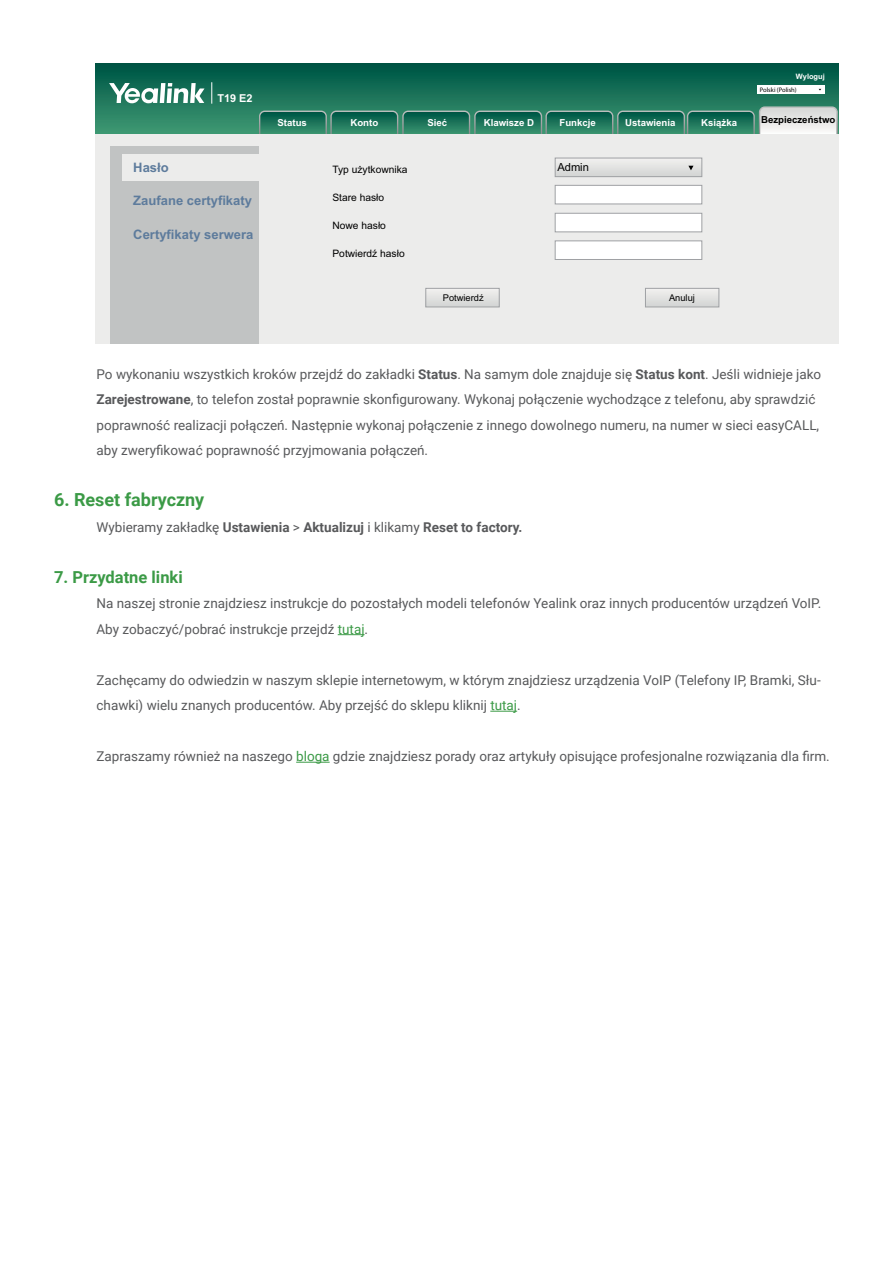
<style>
.page{position:relative;width:893px;height:1263px;background:#fff}
.page>*{position:absolute;margin:0;border:0;box-sizing:border-box;transform-origin:0 0}
.H2{font:700 18px "Roboto";color:#3b9a46}
.t1{font:700 16.5px "Roboto";color:#3b9a46}
.t2{font:13.5px/25.5px "Roboto";color:#58595b}
.t3{font:700 13.5px "Roboto";color:#58595b}
.t4{font:700 13.05px "Arial";color:#5d7b9c}
.t5{font:11.1px "Arial";color:#000}
.t6{font:700 10.95px "Arial";color:#fff}
.t7{font:10.2px "Arial";color:#000}
.t8{font:700 9.6px "Arial";color:#fff}
.t9{font:700 9.6px "Arial";color:#000}
.t10{font:9.3px "Arial";color:#000}
.t11{font:700 7.5px "Arial";color:#fff}
.t12{font:6.45px "Myriad Pro";color:#000}
.s1{font-weight:700}
.s2{font-weight:400}
.s3{color:#3b9a46}
</style>
<div class="page">
<svg style="left:338px;top:634px;width:27px;height:1px"></svg>
<svg style="left:490px;top:711px;width:27px;height:1px"></svg>
<hr style="left:296px;top:762px;width:34px;height:1px;background:#3b9a46">
<div style="left:95px;top:64px;width:744px;height:70px;background:linear-gradient(to bottom,#005444,#409973)"></div>
<svg style="left:258px;top:106px;width:580px;height:28px;background:#438a74"></svg>
<svg style="left:109px;top:83px;width:96px;height:20px"></svg>
<svg style="left:211px;top:82px;width:1px;height:22px"></svg>
<div style="left:95px;top:134px;width:744px;height:209px;background:#ececeb"></div>
<div style="left:110px;top:146px;width:148px;height:197px;background:#c1c3c3"></div>
<div style="left:122px;top:154px;width:150px;height:26px;background:#ececeb"></div>
<div style="left:555px;top:185px;width:147px;height:19px;background:#fff;border:1px solid #9fa1a4"></div>
<div style="left:555px;top:213px;width:147px;height:19px;background:#fff;border:1px solid #9fa1a4"></div>
<div style="left:555px;top:240px;width:147px;height:20px;background:#fff;border:1px solid #9fa1a4"></div>
<div style="left:555px;top:158px;width:147px;height:19px;background:#e2e3e1"></div>
<div style="left:555px;top:158px;width:147px;height:19px;border:1px solid #9fa1a4"></div>
<svg style="left:688px;top:166px;width:5px;height:4px"></svg>
<div style="left:426px;top:288px;width:73px;height:19px;background:linear-gradient(to right,#e2e3e2,#e2e3e2)"></div>
<div style="left:425px;top:288px;width:75px;height:19px;border:1px solid #9fa1a4"></div>
<div style="left:645px;top:288px;width:74px;height:19px;background:linear-gradient(to right,#e2e3e2,#e2e3e2)"></div>
<div style="left:645px;top:288px;width:74px;height:19px;border:1px solid #9fa1a4"></div>
<div style="left:757px;top:85px;width:67px;height:9px;background:#fff"></div>
<p class="t6" style="left:217px;top:90px;width:37px">T19 E2</p>
<p class="t4" style="left:133px;top:158px;width:37px">Hasło</p>
<p class="t4" style="left:133px;top:191px;width:120px">Zaufane certyfikaty</p>
<p class="t4" style="left:133px;top:225px;width:122px">Certyfikaty serwera</p>
<p class="t11" style="left:796px;top:71px;width:30px">Wyloguj</p>
<p class="t12" style="left:760px;top:86px;width:38px">Polski (Polish)</p>
<p class="t8" style="left:278px;top:116px;width:31px">Status</p>
<p class="t8" style="left:350px;top:116px;width:29px">Konto</p>
<p class="t8" style="left:427px;top:116px;width:21px">Sieć</p>
<p class="t8" style="left:484px;top:116px;width:52px">Klawisze D</p>
<p class="t8" style="left:559px;top:116px;width:38px">Funkcje</p>
<p class="t8" style="left:625px;top:116px;width:52px">Ustawienia</p>
<p class="t8" style="left:701px;top:116px;width:37px">Książka</p>
<p class="t9" style="left:761px;top:113px;width:76px">Bezpieczeństwo</p>
<p class="t7" style="left:332px;top:163px;width:77px">Typ użytkownika</p>
<p class="t7" style="left:332px;top:191px;width:53px">Stare hasło</p>
<p class="t7" style="left:332px;top:219px;width:55px">Nowe hasło</p>
<p class="t7" style="left:332px;top:247px;width:74px">Potwierdź hasło</p>
<p class="t5" style="left:557px;top:160px;width:33px">Admin</p>
<p class="t10" style="left:443px;top:291px;width:42px">Potwierdź</p>
<p class="t10" style="left:669px;top:291px;width:27px">Anuluj</p>
<p class="t2" style="left:97px;top:361px;width:726px">Po wykonaniu wszystkich kroków przejdź do zakładki <span class="s1">Status</span>. Na samym dole znajduje się <span class="s1">Status kont</span>. Jeśli widnieje jako <span class="s1">Zarejestrowane</span>, to telefon został poprawnie skonfigurowany. Wykonaj połączenie wychodzące z telefonu, aby sprawdzić poprawność realizacji połączeń. Następnie wykonaj połączenie z innego dowolnego numeru, na numer w sieci easyCALL, aby zweryfikować poprawność przyjmowania połączeń.</p>
<h1 class="H2" style="left:54px;top:487px;width:152px">6. Reset fabryczny</h1>
<p class="t3" style="left:97px;top:517px;width:427px"><span class="s2">Wybieramy zakładkę</span> Ustawienia <span class="s2">&gt;</span> Aktualizuj <span class="s2">i klikamy</span> Reset to factory.</p>
<p class="t1" style="left:54px;top:565px;width:130px">7. Przydatne linki</p>
<p class="t2" style="left:97px;top:590px;width:726px">Na naszej stronie znajdziesz instrukcje do pozostałych modeli telefonów Yealink oraz innych producentów urządzeń VoIP.<br>Aby zobaczyć/pobrać instrukcje przejdź <span class="s3">tutaj</span>.</p>
<p class="t2" style="left:97px;top:667px;width:726px">Zachęcamy do odwiedzin w naszym sklepie internetowym, w którym znajdziesz urządzenia VoIP (Telefony IP, Bramki, Słu&shy;chawki) wielu znanych producentów. Aby przejść do sklepu kliknij <span class="s3">tutaj</span>.</p>
<p class="t2" style="left:97px;top:743px;width:735px">Zapraszamy również na naszego <span class="s3">bloga</span> gdzie znajdziesz porady oraz artykuły opisujące profesjonalne rozwiązania dla firm.</p>
</div>
